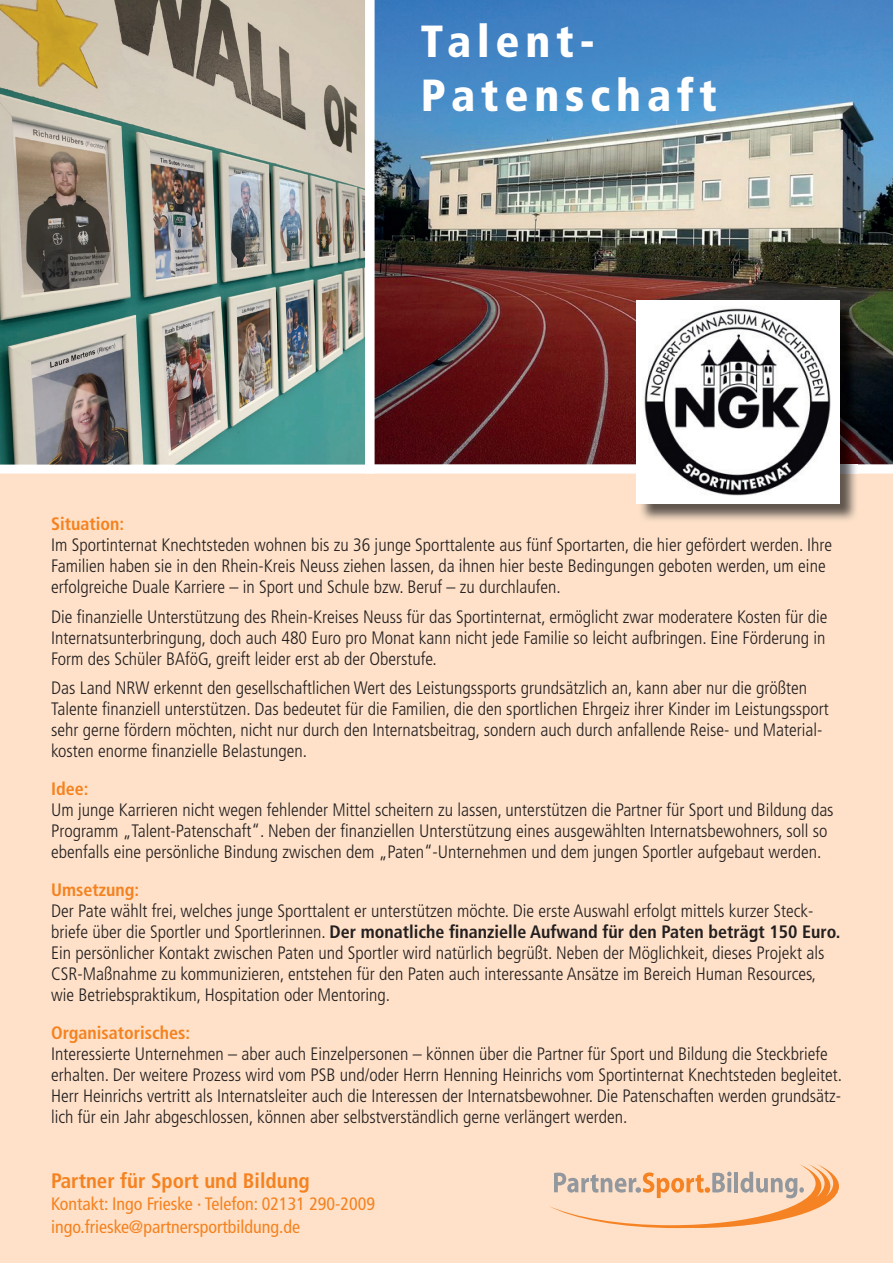
<style>
.page{position:relative;width:893px;height:1263px;background:#fff}
.page>*{position:absolute;margin:0;border:0;box-sizing:border-box;transform-origin:0 0}
.t1{font:900 condensed 45px/54px "Frutiger";letter-spacing:.13em;color:#fff}
.t2{font:700 condensed 21px "Frutiger";color:#f58220}
.t3{font:300 condensed 18px/21px "Frutiger";color:#231f20}
.t4{font:condensed 18px/22.5px "Frutiger";color:#f58220}
.t5{font:700 condensed 18px "Frutiger";color:#f58220}
.s1{font-weight:700}
</style>
<div class="page">
<div style="left:0;top:468px;width:893px;height:795px;background:#fee1c8"></div>
<svg style="left:549px;top:1164px;width:290px;height:64px"></svg>
<img style="left:374px;top:0;width:519px;height:474px">
<img style="left:0;top:0;width:374px;height:474px">
<img style="left:638px;top:302px;width:220px;height:218px">
<img style="left:636px;top:300px;width:203px;height:203px">
<h1 class="t1" style="left:421px;top:14px;width:298px">Talent-<br>Patenschaft</h1>
<p class="t5" style="left:51px;top:513px;width:75px">Situation:</p>
<p class="t3" style="left:51px;top:535px;width:782px">Im Sportinternat Knechtsteden wohnen bis zu 36 junge Sporttalente aus fünf Sportarten, die hier gefördert werden. Ihre<br>Familien haben sie in den Rhein-Kreis Neuss ziehen lassen, da ihnen hier beste Bedingungen geboten werden, um eine erfolgreiche Duale Karriere – in Sport und Schule bzw. Beruf – zu durchlaufen.</p>
<p class="t3" style="left:51px;top:606px;width:778px;text-align:justify">Die finanzielle Unterstützung des Rhein-Kreises Neuss für das Sportinternat, ermöglicht zwar moderatere Kosten für die Internatsunterbringung, doch auch 480 Euro pro Monat kann nicht jede Familie so leicht aufbringen. Eine Förderung in Form des Schüler BAföG, greift leider erst ab der Oberstufe.</p>
<p class="t3" style="left:51px;top:678px;width:779px">Das Land NRW erkennt den gesellschaftlichen Wert des Leistungssports grundsätzlich an, kann aber nur die größten Talente finanziell unterstützen. Das bedeutet für die Familien, die den sportlichen Ehrgeiz ihrer Kinder im Leistungssport sehr gerne fördern möchten, nicht nur durch den Internatsbeitrag, sondern auch durch anfallende Reise- und Material&shy;kosten enorme finanzielle Belastungen.</p>
<p class="t5" style="left:51px;top:778px;width:39px">Idee:</p>
<p class="t3" style="left:51px;top:800px;width:784px">Um junge Karrieren nicht wegen fehlender Mittel scheitern zu lassen, unterstützen die Partner für Sport und Bildung das<br>Programm „Talent-Patenschaft“. Neben der finanziellen Unterstützung eines ausgewählten Internatsbewohners, soll so ebenfalls eine persönliche Bindung zwischen dem „Paten“-Unternehmen und dem jungen Sportler aufgebaut werden.</p>
<p class="t5" style="left:51px;top:879px;width:90px">Umsetzung:</p>
<p class="t3" style="left:51px;top:901px;width:791px">Der Pate wählt frei, welches junge Sporttalent er unterstützen möchte. Die erste Auswahl erfolgt mittels kurzer Steck&shy;briefe über die Sportler und Sportlerinnen. <span class="s1">Der monatliche finanzielle Aufwand für den Paten beträgt 150 Euro.<br></span>Ein persönlicher Kontakt zwischen Paten und Sportler wird natürlich begrüßt. Neben der Möglichkeit, dieses Projekt als CSR-Maßnahme zu kommunizieren, entstehen für den Paten auch interessante Ansätze im Bereich Human Resources, wie Betriebspraktikum, Hospitation oder Mentoring.</p>
<p class="t5" style="left:51px;top:1022px;width:141px">Organisatorisches:</p>
<p class="t3" style="left:51px;top:1044px;width:793px">Interessierte Unternehmen – aber auch Einzelpersonen – können über die Partner für Sport und Bildung die Steckbriefe erhalten. Der weitere Prozess wird vom PSB und/oder Herrn Henning Heinrichs vom Sportinternat Knechtsteden begleitet.<br>Herr Heinrichs vertritt als Internatsleiter auch die Interessen der Internatsbewohner. Die Patenschaften werden grundsätz&shy;lich für ein Jahr abgeschlossen, können aber selbstverständlich gerne verlängert werden.</p>
<p class="t2" style="left:51px;top:1168px;width:260px">Partner für Sport und Bildung</p>
<p class="t4" style="left:51px;top:1193px;width:326px">Kontakt: Ingo Frieske · Telefon: 02131 290-2009 ingo.frieske@partnersportbildung.de</p>
</div>
